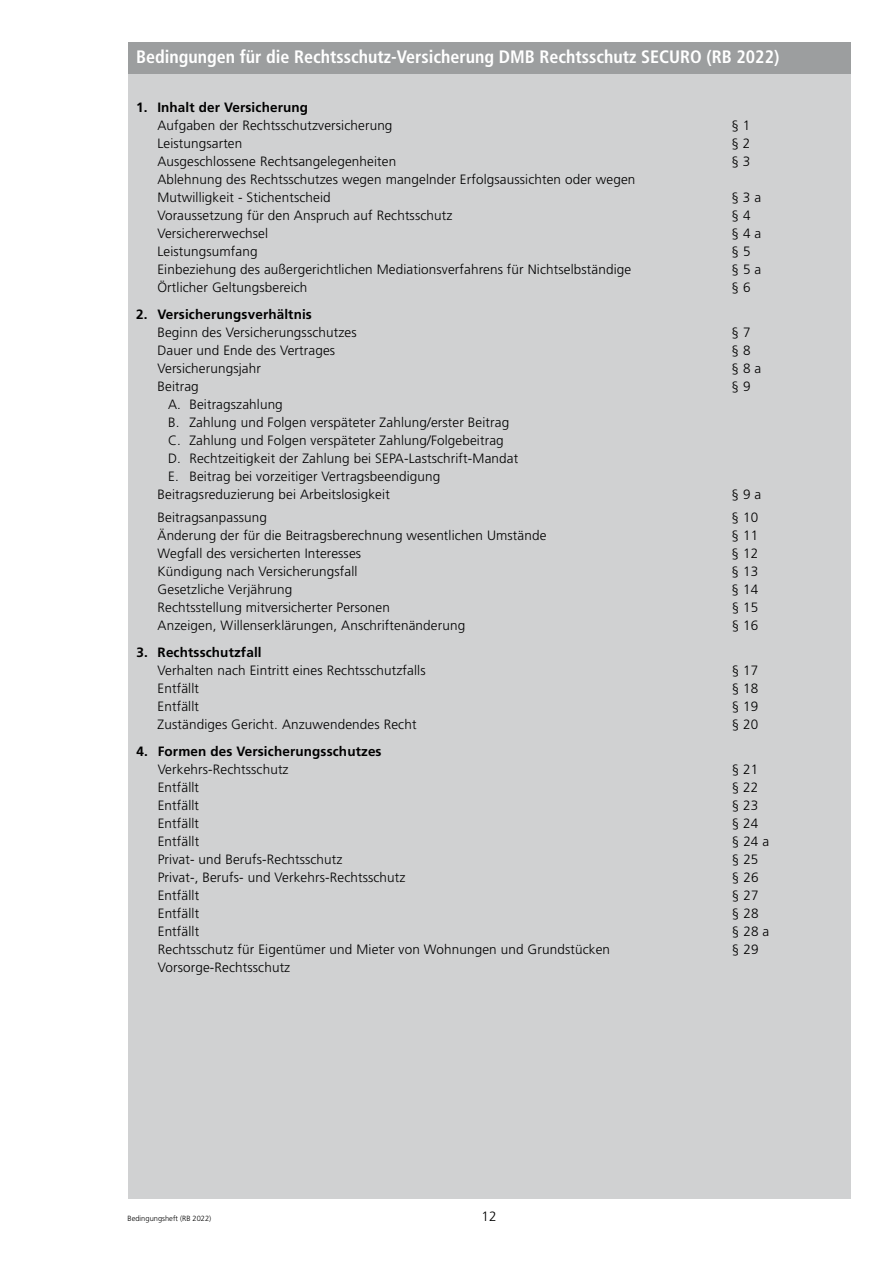
<style>
.page{position:relative;width:893px;height:1263px;background:#fff}
.page>*{position:absolute;margin:0;border:0;box-sizing:border-box;transform-origin:0 0}
.t1{font:700 condensed 18px "Frutiger";color:#fff}
.t2{font:300 13.5px/18px "Frutiger";letter-spacing:.01em;color:#000}
.t3{font:700 13.5px "Frutiger";letter-spacing:.01em;color:#000}
.t4{font:300 7.5px "Frutiger";color:#000}
</style>
<div class="page">
<div style="left:128px;top:74px;width:722px;height:1125px;background:#d0d1d2"></div>
<div style="left:128px;top:43px;width:722px;height:31px;background:#9c9e9f"></div>
<h1 class="t1" style="left:136px;top:46px;width:645px">Bedingungen für die Rechtsschutz-Versicherung DMB Rechtsschutz SECURO (RB 2022)</h1>
<p class="t3" style="left:136px;top:100px;width:174px">1. Inhalt der Versicherung</p>
<p class="t2" style="left:157px;top:116px;width:237px">Aufgaben der Rechtsschutzversicherung</p>
<p class="t2" style="left:731px;top:116px;width:21px">§ 1</p>
<p class="t2" style="left:157px;top:134px;width:87px">Leistungsarten</p>
<p class="t2" style="left:731px;top:134px;width:21px">§ 2</p>
<p class="t2" style="left:157px;top:152px;width:240px">Ausgeschlossene Rechtsangelegenheiten</p>
<p class="t2" style="left:731px;top:152px;width:21px">§ 3</p>
<p class="t2" style="left:157px;top:170px;width:479px">Ablehnung des Rechtsschutzes wegen mangelnder Erfolgsaussichten oder wegen<br>Mutwilligkeit - Stichentscheid</p>
<p class="t2" style="left:731px;top:188px;width:31px">§ 3 a</p>
<p class="t2" style="left:157px;top:206px;width:297px">Voraussetzung für den Anspruch auf Rechtsschutz</p>
<p class="t2" style="left:731px;top:206px;width:21px">§ 4</p>
<p class="t2" style="left:157px;top:224px;width:112px">Versichererwechsel</p>
<p class="t2" style="left:731px;top:224px;width:31px">§ 4 a</p>
<p class="t2" style="left:157px;top:242px;width:102px">Leistungsumfang</p>
<p class="t2" style="left:731px;top:242px;width:21px">§ 5</p>
<p class="t2" style="left:157px;top:260px;width:475px">Einbeziehung des außergerichtlichen Mediationsverfahrens für Nichtselbständige</p>
<p class="t2" style="left:731px;top:260px;width:31px">§ 5 a</p>
<p class="t2" style="left:157px;top:278px;width:151px">Örtlicher Geltungsbereich</p>
<p class="t2" style="left:731px;top:278px;width:21px">§ 6</p>
<p class="t3" style="left:136px;top:306px;width:177px">2. Versicherungsverhältnis</p>
<p class="t2" style="left:157px;top:323px;width:201px">Beginn des Versicherungsschutzes</p>
<p class="t2" style="left:731px;top:323px;width:21px">§ 7</p>
<p class="t2" style="left:157px;top:341px;width:179px">Dauer und Ende des Vertrages</p>
<p class="t2" style="left:731px;top:341px;width:21px">§ 8</p>
<p class="t2" style="left:157px;top:359px;width:105px">Versicherungsjahr</p>
<p class="t2" style="left:731px;top:359px;width:31px">§ 8 a</p>
<p class="t2" style="left:157px;top:377px;width:43px">Beitrag</p>
<p class="t2" style="left:732px;top:377px;width:21px">§ 9</p>
<p class="t2" style="left:168px;top:395px;width:116px">A. Beitragszahlung</p>
<p class="t2" style="left:168px;top:413px;width:343px">B. Zahlung und Folgen verspäteter Zahlung/erster Beitrag</p>
<p class="t2" style="left:168px;top:431px;width:337px">C. Zahlung und Folgen verspäteter Zahlung/Folgebeitrag</p>
<p class="t2" style="left:168px;top:449px;width:352px">D. Rechtzeitigkeit der Zahlung bei SEPA-Lastschrift-Mandat</p>
<p class="t2" style="left:168px;top:467px;width:274px">E. Beitrag bei vorzeitiger Vertragsbeendigung</p>
<p class="t2" style="left:158px;top:485px;width:234px">Beitragsreduzierung bei Arbeitslosigkeit</p>
<p class="t2" style="left:732px;top:485px;width:31px">§ 9 a</p>
<p class="t2" style="left:158px;top:508px;width:111px">Beitragsanpassung</p>
<p class="t2" style="left:732px;top:508px;width:28px">§ 10</p>
<p class="t2" style="left:158px;top:526px;width:390px">Änderung der für die Beitragsberechnung wesentlichen Umstände</p>
<p class="t2" style="left:732px;top:526px;width:28px">§ 11</p>
<p class="t2" style="left:158px;top:544px;width:205px">Wegfall des versicherten Interesses</p>
<p class="t2" style="left:732px;top:544px;width:28px">§ 12</p>
<p class="t2" style="left:158px;top:562px;width:201px">Kündigung nach Versicherungsfall</p>
<p class="t2" style="left:732px;top:562px;width:28px">§ 13</p>
<p class="t2" style="left:158px;top:580px;width:136px">Gesetzliche Verjährung</p>
<p class="t2" style="left:732px;top:580px;width:28px">§ 14</p>
<p class="t2" style="left:158px;top:598px;width:234px">Rechtsstellung mitversicherter Personen</p>
<p class="t2" style="left:732px;top:598px;width:28px">§ 15</p>
<p class="t2" style="left:158px;top:616px;width:309px">Anzeigen, Willenserklärungen, Anschriftenänderung</p>
<p class="t2" style="left:732px;top:616px;width:28px">§ 16</p>
<p class="t3" style="left:136px;top:644px;width:127px">3. Rechtsschutzfall</p>
<p class="t2" style="left:158px;top:661px;width:269px">Verhalten nach Eintritt eines Rechtsschutzfalls</p>
<p class="t2" style="left:732px;top:661px;width:28px">§ 17</p>
<p class="t2" style="left:158px;top:679px;width:43px">Entfällt</p>
<p class="t2" style="left:732px;top:679px;width:28px">§ 18</p>
<p class="t2" style="left:158px;top:697px;width:43px">Entfällt</p>
<p class="t2" style="left:732px;top:697px;width:28px">§ 19</p>
<p class="t2" style="left:158px;top:715px;width:260px">Zuständiges Gericht. Anzuwendendes Recht</p>
<p class="t2" style="left:732px;top:715px;width:28px">§ 20</p>
<p class="t3" style="left:136px;top:743px;width:247px">4. Formen des Versicherungsschutzes</p>
<p class="t2" style="left:158px;top:760px;width:132px">Verkehrs-Rechtsschutz</p>
<p class="t2" style="left:732px;top:760px;width:28px">§ 21</p>
<p class="t2" style="left:158px;top:778px;width:43px">Entfällt</p>
<p class="t2" style="left:732px;top:778px;width:28px">§ 22</p>
<p class="t2" style="left:158px;top:796px;width:43px">Entfällt</p>
<p class="t2" style="left:732px;top:796px;width:28px">§ 23</p>
<p class="t2" style="left:158px;top:814px;width:43px">Entfällt</p>
<p class="t2" style="left:732px;top:814px;width:28px">§ 24</p>
<p class="t2" style="left:158px;top:832px;width:43px">Entfällt</p>
<p class="t2" style="left:732px;top:832px;width:39px">§ 24 a</p>
<p class="t2" style="left:158px;top:850px;width:186px">Privat- und Berufs-Rechtsschutz</p>
<p class="t2" style="left:732px;top:850px;width:28px">§ 25</p>
<p class="t2" style="left:158px;top:868px;width:249px">Privat-, Berufs- und Verkehrs-Rechtsschutz</p>
<p class="t2" style="left:732px;top:868px;width:28px">§ 26</p>
<p class="t2" style="left:158px;top:886px;width:43px">Entfällt</p>
<p class="t2" style="left:732px;top:886px;width:28px">§ 27</p>
<p class="t2" style="left:158px;top:904px;width:43px">Entfällt</p>
<p class="t2" style="left:732px;top:904px;width:28px">§ 28</p>
<p class="t2" style="left:158px;top:922px;width:43px">Entfällt</p>
<p class="t2" style="left:732px;top:922px;width:39px">§ 28 a</p>
<p class="t2" style="left:158px;top:940px;width:454px">Rechtsschutz für Eigentümer und Mieter von Wohnungen und Grundstücken</p>
<p class="t2" style="left:732px;top:940px;width:28px">§ 29</p>
<p class="t2" style="left:158px;top:958px;width:134px">Vorsorge-Rechtsschutz</p>
<p class="t4" style="left:128px;top:1214px;width:85px">Bedingungsheft (RB 2022)</p>
<p class="t2" style="left:481px;top:1208px;width:17px">12</p>
</div>
